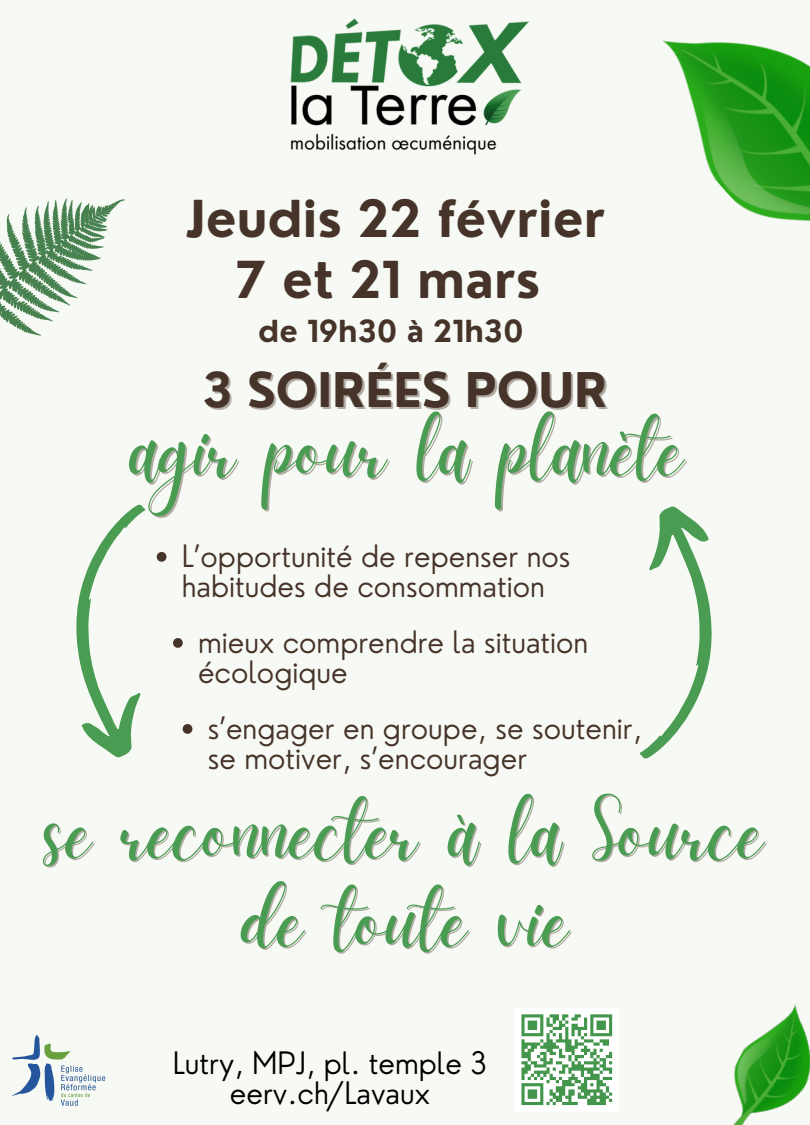
<style>
.page{position:relative;width:810px;height:1125px;background:#f7faf4}
.page>*{position:absolute;margin:0;border:0;box-sizing:border-box;transform-origin:0 0}
.t1{font:85.3px "Daydream";color:#4b9c53}
.t2{font:85px "Daydream";color:#4b9c53}
.t3{font:700 49.6px/61.5px "Nourd";color:#463329;text-align:center}
.t4{font:700 46.6px "Nourd";color:#463329}
.t5{font:300 30.2px/30px "Nourd";color:#463329}
.t6{font:300 30.2px "Nourd";color:#000}
.t7{font:700 29.6px "Nourd";color:#463329}
</style>
<div class="page">
<img style="left:290px;top:18px;width:239px;height:137px">
<img style="left:662px;top:39px;width:148px;height:183px">
<svg style="left:0;top:198px;width:125px;height:138px"></svg>
<img style="left:733px;top:1003px;width:77px;height:122px">
<img style="left:12px;top:1035px;width:94px;height:71px">
<svg style="left:76px;top:504px;width:70px;height:254px"></svg>
<svg style="left:157px;top:552px;width:9px;height:10px"></svg>
<svg style="left:183px;top:724px;width:9px;height:10px"></svg>
<svg style="left:640px;top:506px;width:72px;height:253px"></svg>
<svg style="left:173px;top:638px;width:10px;height:10px"></svg>
<div style="left:515px;top:1008px;width:103px;height:103px;background:#fff"></div>
<svg style="left:521px;top:1014px;width:92px;height:92px"></svg>
<p class="t3" style="left:186px;top:187px;width:421px">Jeudis 22 février<br>7 et 21 mars</p>
<p class="t7" style="left:258px;top:313px;width:267px">de 19h30 à 21h30</p>
<p class="t4" style="left:203px;top:360px;width:406px">3 SOIRÉES POUR</p>
<h1 class="t2" style="left:130px;top:400px;width:556px">agir pour la planète</h1>
<p class="t5" style="left:182px;top:541px;width:390px">L’opportunité de repenser nos habitudes de consommation</p>
<p class="t5" style="left:198px;top:627px;width:392px">mieux comprendre la situation écologique</p>
<p class="t5" style="left:208px;top:713px;width:436px">s’engager en groupe, se soutenir, se motiver, s’encourager</p>
<h3 class="t1" style="left:46px;top:782px;width:719px">se reconnecter à la Source</h3>
<h2 class="t1" style="left:241px;top:871px;width:329px">de toute vie</h2>
<h1 class="t6" style="left:173px;top:1044px;width:316px">Lutry, MPJ, pl. temple 3</h1>
<p class="t6" style="left:230px;top:1074px;width:202px">eerv.ch/Lavaux</p>
</div>
